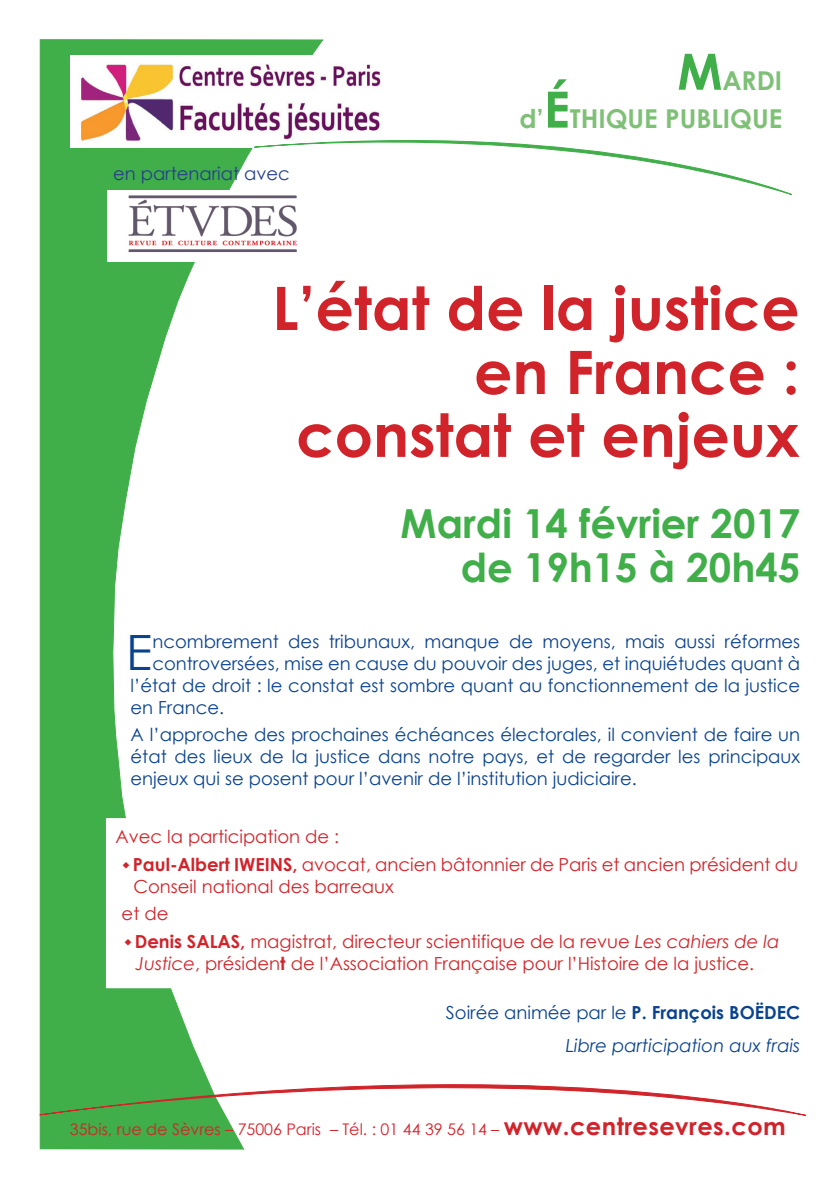
<style>
.page{position:relative;width:840px;height:1191px;background:#fff}
.page>*{position:absolute;margin:0;border:0;box-sizing:border-box;transform-origin:0 0}
.t1{font:700 60px "Century Gothic";color:#d1232a}
.t2{font:48.6px "Century Gothic";color:#09428e}
.t3{font:700 40px "Century Gothic";color:#40ae49}
.t4{font:700 26px "Century Gothic";color:#7fc077}
.t5{font:18px/22px "Century Gothic";color:#09428e;text-align:justify}
.t6{font:18px/22px "Century Gothic";color:#d1232a}
.t7{font:italic 18px "Century Gothic";color:#09428e}
.t8{font:18px "Century Gothic";color:#253f8e}
.t9{font:16px "Century Gothic";color:#d1232a}
.s1{font-size:50px;color:#40ae49}
.s2{font-weight:700}
.s3{font-style:italic}
.s4{font-weight:700;font-size:24px}
</style>
<div class="page">
<svg style="left:39px;top:39px;width:285px;height:1111px"></svg>
<img style="left:71px;top:56px;width:310px;height:92px">
<div style="left:107px;top:819px;width:692px;height:168px;background:#fff"></div>
<svg style="left:39px;top:1046px;width:766px;height:69px"></svg>
<img style="left:108px;top:191px;width:195px;height:71px">
<svg style="left:253px;top:118px;width:538px;height:77px"></svg>
<p class="t8" style="left:113px;top:161px;width:178px">en partenariat avec</p>
<p class="t4" style="left:677px;top:61px;width:106px"><span class="s1">M</span>ARDI</p>
<p class="t4" style="left:519px;top:98px;width:264px">d’<span class="s1">É</span>THIQUE PUBLIQUE</p>
<p class="t1" style="left:272px;top:263px;width:528px">L’état de la justice</p>
<p class="t1" style="left:473px;top:327px;width:327px">en France :</p>
<p class="t1" style="left:296px;top:389px;width:504px">constat et enjeux</p>
<p class="t3" style="left:400px;top:493px;width:401px">Mardi 14 février 2017</p>
<p class="t3" style="left:460px;top:537px;width:341px">de 19h15 à 20h45</p>
<p class="t2" style="left:126px;top:618px;width:28px">E</p>
<p class="t5" style="left:152px;top:630px;width:649px">ncombrement des tribunaux, manque de moyens, mais aussi réformes</p>
<p class="t5" style="left:152px;top:652px;width:649px">controversées, mise en cause du pouvoir des juges, et inquiétudes quant à</p>
<p class="t5" style="left:130px;top:674px;width:670px">l’état de droit : le constat est sombre quant au fonctionnement de la justice</p>
<p class="t5" style="left:130px;top:696px;width:95px">en France.</p>
<p class="t5" style="left:130px;top:723px;width:670px">A l’approche des prochaines échéances électorales, il convient de faire un état des lieux de la justice dans notre pays, et de regarder les principaux enjeux qui se posent pour l’avenir de l’institution judiciaire.</p>
<p class="t6" style="left:115px;top:825px;width:225px">Avec la participation de :</p>
<p class="t6" style="left:133px;top:853px;width:666px"><span class="s2">Paul-Albert IWEINS,</span> avocat, ancien bâtonnier de Paris et ancien président du<br>Conseil national des barreaux</p>
<p class="t6" style="left:122px;top:902px;width:48px">et de</p>
<p class="t6" style="left:135px;top:930px;width:646px"><span class="s2">Denis SALAS,</span> magistrat, directeur scientifique de la revue <span class="s3">Les cahiers de la<br>Justice</span>, présiden<span class="s2">t</span> de l’Association Française pour l’Histoire de la justice.</p>
<p class="t5" style="left:445px;top:1001px;width:355px">Soirée animée par le <span class="s2">P. François BOËDEC</span></p>
<p class="t7" style="left:565px;top:1033px;width:236px">Libre participation aux frais</p>
<p class="t9" style="left:70px;top:1117px;width:717px">35bis, rue de Sèvres – 75006 Paris – Tél. : 01 44 39 56 14 – <span class="s4">www.centresevres.com</span></p>
</div>
